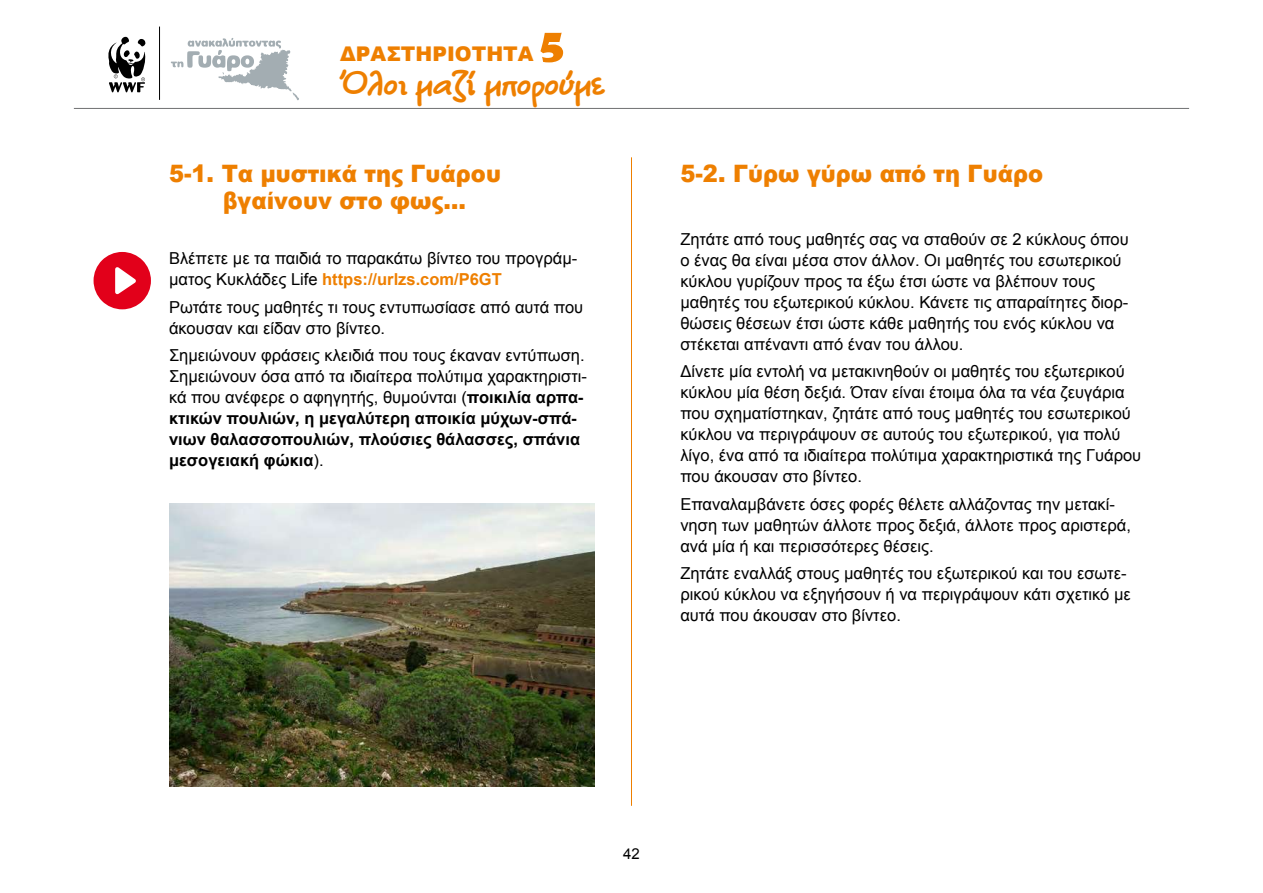
<style>
.page{position:relative;width:1263px;height:893px;background:#fff}
.page>*{position:absolute;margin:0;border:0;box-sizing:border-box;transform-origin:0 0}
.t1{font:700 33.75px "CF Semplice";letter-spacing:.01em;color:#ee7f00}
.t2{font:900 24px/27.5px "Arial";color:#ee7f00;scale:.94 1}
.t3{font:900 20.25px "Arial";color:#ee7f00}
.t4{font:16.5px/21px "Arial";color:#000}
.t5{font:15px "Arial";color:#000}
.s1{font-weight:700;color:#ee7f00}
.s2{font-weight:700}
</style>
<div class="page">
<svg style="left:108px;top:36px;width:38px;height:57px"></svg>
<svg style="left:171px;top:38px;width:128px;height:62px"></svg>
<hr style="left:159px;top:27px;width:1px;height:73px;background:#000">
<hr style="left:74px;top:108px;width:1115px;height:1px;background:#707172">
<svg style="left:540px;top:33px;width:23px;height:29px"></svg>
<hr style="left:631px;top:157px;width:1px;height:649px;background:#ee7f00">
<svg style="left:94px;top:252px;width:57px;height:57px"></svg>
<img style="left:169px;top:503px;width:425px;height:284px">
<p class="t3" style="left:340px;top:39px;width:195px">ΔΡΑΣΤΗΡΙΌΤΗΤΑ</p>
<h1 class="t1" style="left:340px;top:65px;width:266px">Όλοι μαζί μπορούμε</h1>
<h2 class="t2" style="left:223px;top:159px;width:297px;text-indent:-54px">5-1. Τα μυστικά της Γυάρου βγαίνουν στο φως…</h2>
<p class="t4" style="left:169px;top:248px;width:410px">Βλέπετε με τα παιδιά το παρακάτω βίντεο του προγράμ&shy;ματος Κυκλάδες Life <span class="s1">https://urlzs.com/P6GT</span></p>
<p class="t4" style="left:169px;top:296px;width:416px">Ρωτάτε τους μαθητές τι τους εντυπωσίασε από αυτά που άκουσαν και είδαν στο βίντεο.</p>
<p class="t4" style="left:169px;top:345px;width:419px">Σημειώνουν φράσεις κλειδιά που τους έκαναν εντύπωση.<br>Σημειώνουν όσα από τα ιδιαίτερα πολύτιμα χαρακτηριστι&shy;κά που ανέφερε ο αφηγητής, θυμούνται (<span class="s2">ποικιλία αρπα&shy;κτικών πουλιών, η μεγαλύτερη αποικία μύχων-σπά&shy;νιων θαλασσοπουλιών, πλούσιες θάλασσες, σπάνια μεσογειακή φώκια</span>).</p>
<h2 class="t2" style="left:680px;top:159px;width:387px">5-2. Γύρω γύρω από τη Γυάρο</h2>
<p class="t4" style="left:680px;top:229px;width:450px">Ζητάτε από τους μαθητές σας να σταθούν σε 2 κύκλους όπου ο ένας θα είναι μέσα στον άλλον. Οι μαθητές του εσωτερικού κύκλου γυρίζουν προς τα έξω έτσι ώστε να βλέπουν τους μαθητές του εξωτερικού κύκλου. Κάνετε τις απαραίτητες διορ&shy;θώσεις θέσεων έτσι ώστε κάθε μαθητής του ενός κύκλου να στέκεται απέναντι από έναν του άλλου.</p>
<p class="t4" style="left:680px;top:361px;width:462px">Δίνετε μία εντολή να μετακινηθούν οι μαθητές του εξωτερικού κύκλου μία θέση δεξιά. Όταν είναι έτοιμα όλα τα νέα ζευγάρια που σχηματίστηκαν, ζητάτε από τους μαθητές του εσωτερικού κύκλου να περιγράψουν σε αυτούς του εξωτερικού, για πολύ λίγο, ένα από τα ιδιαίτερα πολύτιμα χαρακτηριστικά της Γυάρου που άκουσαν στο βίντεο.</p>
<p class="t4" style="left:680px;top:494px;width:452px">Επαναλαμβάνετε όσες φορές θέλετε αλλάζοντας την μετακί&shy;νηση των μαθητών άλλοτε προς δεξιά, άλλοτε προς αριστερά, ανά μία ή και περισσότερες θέσεις.</p>
<p class="t4" style="left:680px;top:563px;width:452px">Ζητάτε εναλλάξ στους μαθητές του εξωτερικού και του εσωτε&shy;ρικού κύκλου να εξηγήσουν ή να περιγράψουν κάτι σχετικό με αυτά που άκουσαν στο βίντεο.</p>
<p class="t5" style="left:623px;top:844px;width:18px">42</p>
</div>
